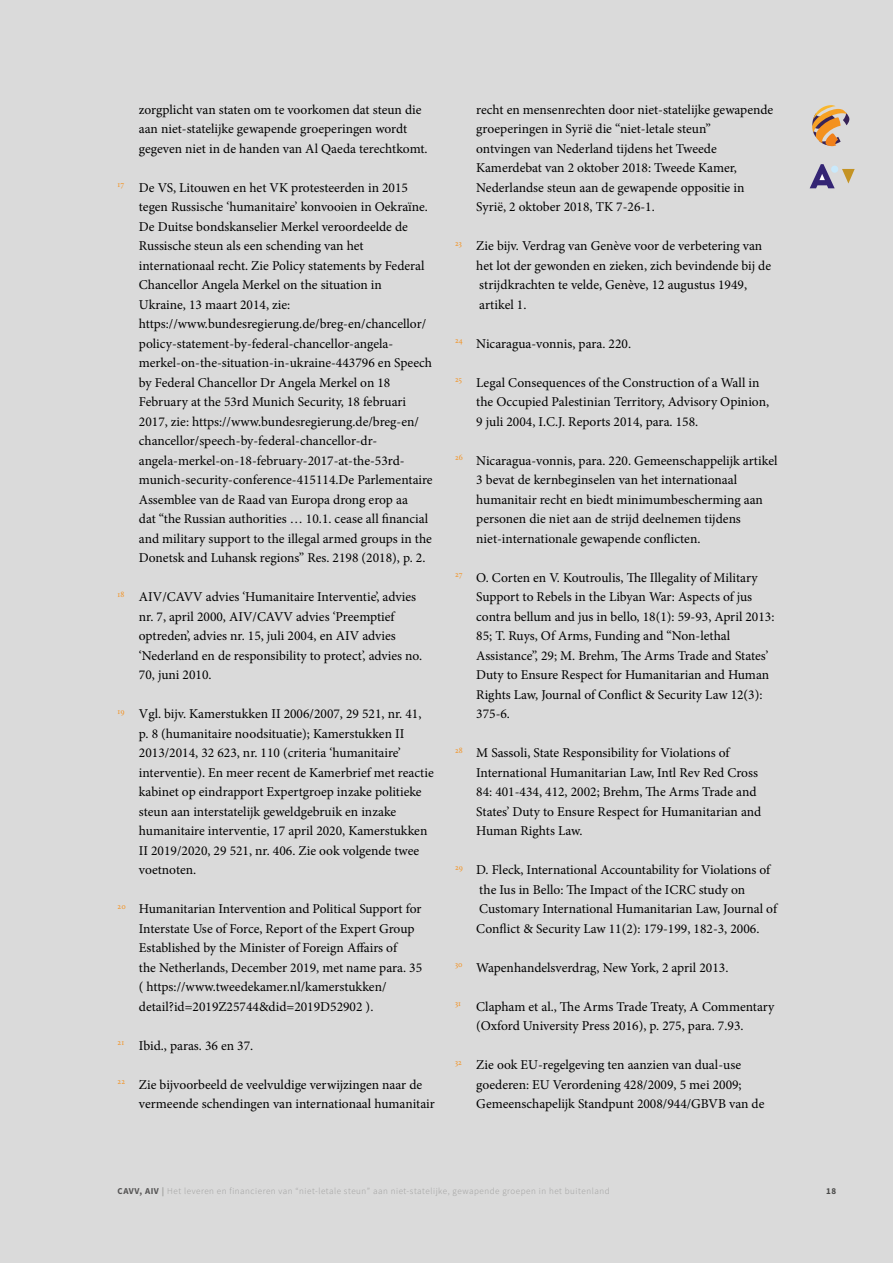
<style>
.page{position:relative;width:893px;height:1263px;background:#dadada}
.page>*{position:absolute;margin:0;border:0;box-sizing:border-box;transform-origin:0 0}
.t1{font:13.5px/19.5px "Minion Pro";color:#000}
.t2{font:300 9px "Source Sans Pro";letter-spacing:.06em;color:#9d9d9c}
.t3{font:700 9px "Source Sans Pro";color:#4a4a49}
.s1{font-weight:700;color:#555454}
.s2{font-weight:700}
</style>
<div class="page">
<svg style="left:812px;top:105px;width:38px;height:41px"></svg>
<svg style="left:810px;top:164px;width:25px;height:24px"></svg>
<svg style="left:842px;top:169px;width:13px;height:15px"></svg>
<div style="left:831px;top:166px;width:7px;height:7px;background:#c9e9fb;border-radius:50%"></div>
<p class="t1" style="left:139px;top:100px;width:290px">zorgplicht van staten om te voorkomen dat steun die aan niet-statelijke gewapende groeperingen wordt gegeven niet in de handen van Al Qaeda terechtkomt.</p>
<p class="t1" style="left:139px;top:178px;width:295px;text-indent:-21px"><sup>17</sup> De VS, Litouwen en het VK protesteerden in 2015 tegen Russische ‘humanitaire’ konvooien in Oekraïne.<br>De Duitse bondskanselier Merkel veroordeelde de Russische steun als een schending van het internationaal recht. Zie Policy statements by Federal Chancellor Angela Merkel on the situation in<br>Ukraine, 13 maart 2014, zie: https://www.bundesregierung.de/breg-en/chancellor/ policy-statement-by-federal-chancellor-angela&shy;merkel-on-the-situation-in-ukraine-443796 en Speech by Federal Chancellor Dr Angela Merkel on 18<br>February at the 53rd Munich Security, 18 februari 2017, zie: https://www.bundesregierung.de/breg-en/ chancellor/speech-by-federal-chancellor-dr&shy;angela-merkel-on-18-february-2017-at-the-53rd&shy;munich-security-conference-415114.De Parlementaire Assemblee van de Raad van Europa drong erop aa<br>dat “the Russian authorities … 10.1. cease all financial and military support to the illegal armed groups in the Donetsk and Luhansk regions” Res. 2198 (2018), p. 2.</p>
<p class="t1" style="left:139px;top:587px;width:285px;text-indent:-21px"><sup>18</sup> AIV/CAVV advies ‘Humanitaire Interventie’, advies nr. 7, april 2000, AIV/CAVV advies ‘Preemptief optreden’, advies nr. 15, juli 2004, en AIV advies ‘Nederland en de responsibility to protect’, advies no.<br>70, juni 2010.</p>
<p class="t1" style="left:139px;top:704px;width:296px;text-indent:-21px"><sup>19</sup> Vgl. bijv. Kamerstukken II 2006/2007, 29 521, nr. 41, p. 8 (humanitaire noodsituatie); Kamerstukken II 2013/2014, 32 623, nr. 110 (criteria ‘humanitaire’ interventie). En meer recent de Kamerbrief met reactie kabinet op eindrapport Expertgroep inzake politieke steun aan interstatelijk geweldgebruik en inzake humanitaire interventie, 17 april 2020, Kamerstukken II 2019/2020, 29 521, nr. 406. Zie ook volgende twee voetnoten.</p>
<p class="t1" style="left:139px;top:899px;width:285px;text-indent:-21px"><sup>20</sup> Humanitarian Intervention and Political Support for Interstate Use of Force, Report of the Expert Group Established by the Minister of Foreign Affairs of<br>the Netherlands, December 2019, met name para. 35 ( https://www.tweedekamer.nl/kamerstukken/ detail?id=2019Z25744&amp;did=2019D52902 ).</p>
<p class="t1" style="left:118px;top:1036px;width:137px"><sup>21</sup> Ibid., paras. 36 en 37.</p>
<p class="t1" style="left:139px;top:1075px;width:297px;text-indent:-21px"><sup>22</sup> Zie bijvoorbeeld de veelvuldige verwijzingen naar de vermeende schendingen van internationaal humanitair</p>
<p class="t1" style="left:476px;top:100px;width:299px">recht en mensenrechten door niet-statelijke gewapende groeperingen in Syrië die “niet-letale steun”<br>ontvingen van Nederland tijdens het Tweede Kamerdebat van 2 oktober 2018: Tweede Kamer, Nederlandse steun aan de gewapende oppositie in Syrië, 2 oktober 2018, TK 7-26-1.</p>
<p class="t1" style="left:476px;top:236px;width:296px;text-indent:-21px"><sup>23</sup> Zie bijv. Verdrag van Genève voor de verbetering van het lot der gewonden en zieken, zich bevindende bij de strijdkrachten te velde, Genève, 12 augustus 1949, artikel 1.</p>
<p class="t1" style="left:455px;top:334px;width:178px"><sup>24</sup> Nicaragua-vonnis, para. 220.</p>
<p class="t1" style="left:476px;top:373px;width:294px;text-indent:-21px"><sup>25</sup> Legal Consequences of the Construction of a Wall in the Occupied Palestinian Territory, Advisory Opinion,<br>9 juli 2004, I.C.J. Reports 2014, para. 158.</p>
<p class="t1" style="left:476px;top:451px;width:303px;text-indent:-21px"><sup>26</sup> Nicaragua-vonnis, para. 220. Gemeenschappelijk artikel 3 bevat de kernbeginselen van het internationaal humanitair recht en biedt minimumbescherming aan personen die niet aan de strijd deelnemen tijdens niet-internationale gewapende conflicten.</p>
<p class="t1" style="left:476px;top:568px;width:300px;text-indent:-21px"><sup>27</sup> O. Corten en V. Koutroulis, The Illegality of Military Support to Rebels in the Libyan War: Aspects of jus contra bellum and jus in bello, 18(1): 59-93, April 2013:<br>85; T. Ruys, Of Arms, Funding and “Non-lethal Assistance”, 29; M. Brehm, The Arms Trade and States’ Duty to Ensure Respect for Humanitarian and Human Rights Law, Journal of Conflict &amp; Security Law 12(3):<br>375-6.</p>
<p class="t1" style="left:476px;top:743px;width:286px;text-indent:-21px"><sup>28</sup> M Sassoli, State Responsibility for Violations of International Humanitarian Law, Intl Rev Red Cross 84: 401-434, 412, 2002; Brehm, The Arms Trade and States’ Duty to Ensure Respect for Humanitarian and Human Rights Law.</p>
<p class="t1" style="left:476px;top:860px;width:302px;text-indent:-21px"><sup>29</sup> D. Fleck, International Accountability for Violations of the Ius in Bello: The Impact of the ICRC study on Customary International Humanitarian Law, Journal of Conflict &amp; Security Law 11(2): 179-199, 182-3, 2006.</p>
<p class="t1" style="left:455px;top:958px;width:275px"><sup>30</sup> Wapenhandelsverdrag, New York, 2 april 2013.</p>
<p class="t1" style="left:476px;top:997px;width:300px;text-indent:-21px"><sup>31</sup> Clapham et al., The Arms Trade Treaty, A Commentary (Oxford University Press 2016), p. 275, para. 7.93.</p>
<p class="t1" style="left:476px;top:1055px;width:290px;text-indent:-21px"><sup>32</sup> Zie ook EU-regelgeving ten aanzien van dual-use goederen: EU Verordening 428/2009, 5 mei 2009;<br>Gemeenschapelijk Standpunt 2008/944/GBVB van de</p>
<p class="t2" style="left:118px;top:1186px;width:493px"><span class="s1">CAVV, AIV</span> <span class="s2">|</span> Het leveren en financieren van “niet-letale steun” aan niet-statelijke, gewapende groepen in het buitenland</p>
<p class="t3" style="left:826px;top:1185px;width:11px">18</p>
</div>
